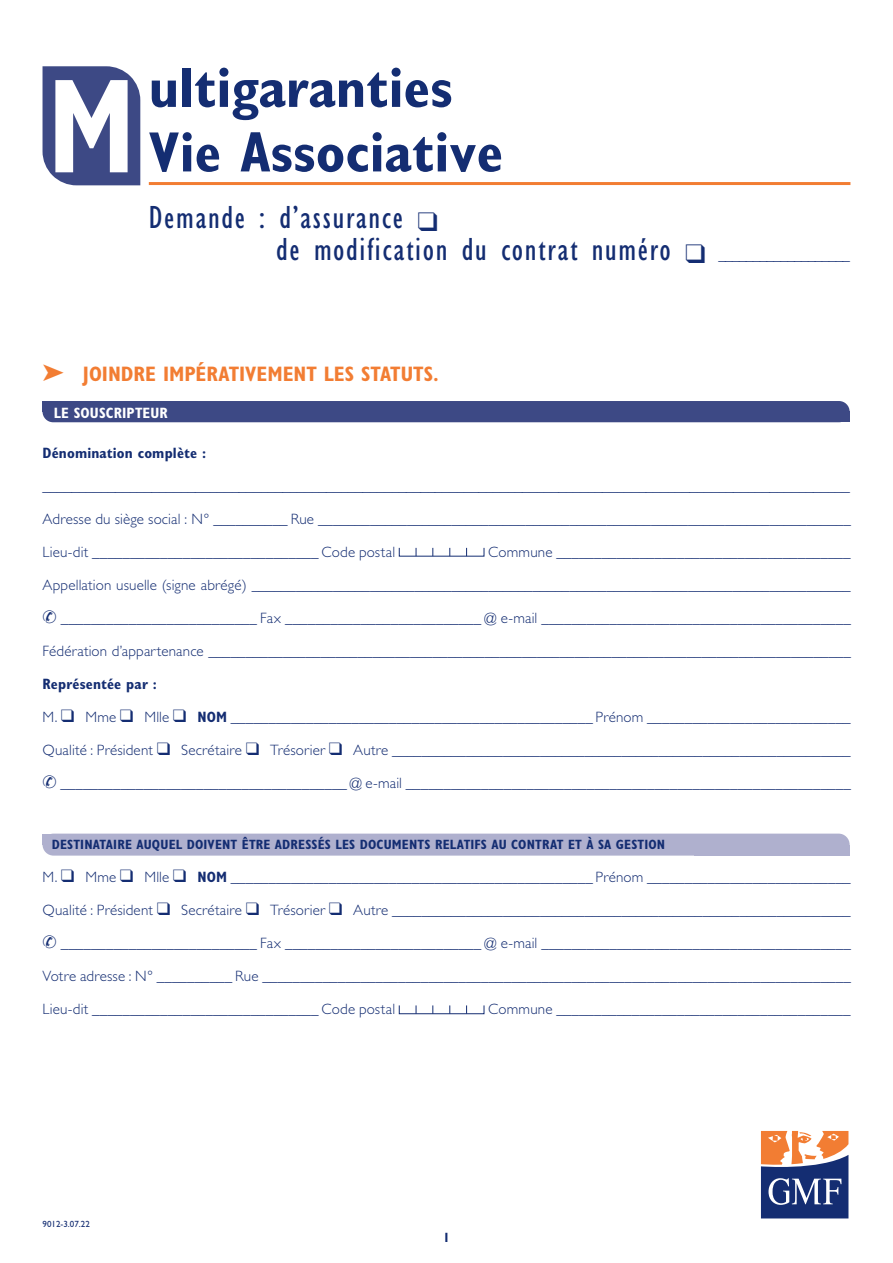
<style>
.page{position:relative;width:893px;height:1263px;background:#fff}
.page>*{position:absolute;margin:0;border:0;box-sizing:border-box;transform-origin:0 0}
.t1{font:700 condensed 135px "Gill Sans Std";color:#fff;scale:.9 1}
.t2{font:700 condensed 57px "Gill Sans Std";color:#142d72}
.t3{font:condensed 33px/32.4px "Gill Sans Std";letter-spacing:.05em;color:#142d72}
.t4{font:700 condensed 21px "Gill Sans Std";color:#f27d33}
.t5{font:300 15px "Gill Sans Std";letter-spacing:.01em;color:#142d72}
.t6{font:700 condensed 15px "Gill Sans Std";letter-spacing:.01em;color:#142d72}
.t7{font:700 condensed 15px "Gill Sans Std";letter-spacing:.01em;color:#fff}
.t8{font:700 condensed 13.5px "Gill Sans Std";letter-spacing:.015em;color:#142d72}
.t9{font:700 13.5px "Gill Sans Std";color:#142d72}
.t10{font:9px "Gill Sans Std";color:#142d72}
.s1{font-weight:300;font-stretch:normal;font-size:15px}
.s2{font-weight:700;font-stretch:condensed}
</style>
<div class="page">
<svg style="left:760px;top:1130px;width:89px;height:89px"></svg>
<svg style="left:761px;top:1131px;width:87px;height:87px"></svg>
<div style="left:399px;top:1005px;width:85px;height:9px;border:1px solid #142d72"></div>
<div style="left:43px;top:401px;width:155px;height:11px;background:#3d4985"></div>
<div style="left:694px;top:412px;width:156px;height:10px;background:#3d4985"></div>
<div style="left:43px;top:401px;width:807px;height:21px;background:#3d4985;border-radius:11px"></div>
<div style="left:43px;top:834px;width:155px;height:11px;background:#afb0ce"></div>
<div style="left:694px;top:845px;width:156px;height:11px;background:#afb0ce"></div>
<div style="left:43px;top:834px;width:807px;height:22px;background:#afb0ce;border-radius:11px"></div>
<hr style="left:149px;top:182px;width:701px;height:3px;background:#f27d33">
<div style="left:43px;top:66px;width:97px;height:119px;background:#3d4985"></div>
<h1 class="t1" style="left:47px;top:46px;width:100px">M</h1>
<h2 class="t2" style="left:149px;top:54px;width:305px">ultigaranties</h2>
<h2 class="t2" style="left:149px;top:118px;width:356px">Vie Associative</h2>
<h3 class="t3" style="left:276px;top:201px;width:575px;text-indent:-127px">Demande : d’assurance ❑<br>de modification du contrat numéro ❑ <span class="s1">___________________</span></h3>
<h3 class="t4" style="left:83px;top:361px;width:357px">JOINDRE IMPÉRATIVEMENT LES STATUTS.</h3>
<p class="t7" style="left:54px;top:403px;width:115px">LE SOUSCRIPTEUR</p>
<p class="t6" style="left:43px;top:443px;width:165px">Dénomination complète :</p>
<p class="t5" style="left:43px;top:477px;width:809px">_______________________________________________________________________________________________________________</p>
<p class="t5" style="left:43px;top:510px;width:810px">Adresse du siège social : N° __________ Rue ________________________________________________________________________</p>
<p class="t5" style="left:43px;top:543px;width:354px">Lieu-dit ______________________________ Code postal</p>
<p class="t5" style="left:488px;top:543px;width:364px">Commune _______________________________________</p>
<p class="t5" style="left:43px;top:576px;width:810px">Appellation usuelle (signe abrégé) _________________________________________________________________________________</p>
<p class="t5" style="left:61px;top:609px;width:791px">__________________________ Fax __________________________ @ e-mail _________________________________________</p>
<p class="t5" style="left:43px;top:642px;width:810px">Fédération d’appartenance ______________________________________________________________________________________</p>
<p class="t6" style="left:43px;top:674px;width:116px">Représentée par :</p>
<p class="t5" style="left:43px;top:708px;width:810px">M. ❑ Mme ❑ Mlle ❑ <span class="s2">NOM</span> ________________________________________________ Prénom ___________________________</p>
<p class="t5" style="left:43px;top:741px;width:810px">Qualité : Président ❑ Secrétaire ❑ Trésorier ❑ Autre ______________________________________________________________</p>
<p class="t5" style="left:60px;top:774px;width:792px">______________________________________ @ e-mail ___________________________________________________________</p>
<p class="t8" style="left:52px;top:837px;width:615px">DESTINATAIRE AUQUEL DOIVENT ÊTRE ADRESSÉS LES DOCUMENTS RELATIFS AU CONTRAT ET À SA GESTION</p>
<p class="t5" style="left:43px;top:869px;width:810px">M. ❑ Mme ❑ Mlle ❑ <span class="s2">NOM</span> ________________________________________________ Prénom ___________________________</p>
<p class="t5" style="left:43px;top:902px;width:810px">Qualité : Président ❑ Secrétaire ❑ Trésorier ❑ Autre ______________________________________________________________</p>
<p class="t5" style="left:61px;top:935px;width:791px">__________________________ Fax __________________________ @ e-mail _________________________________________</p>
<p class="t5" style="left:43px;top:968px;width:810px">Votre adresse : N° __________ Rue ______________________________________________________________________________</p>
<p class="t5" style="left:43px;top:1001px;width:354px">Lieu-dit ______________________________ Code postal</p>
<p class="t5" style="left:488px;top:1001px;width:364px">Commune _______________________________________</p>
<p class="t10" style="left:43px;top:1218px;width:49px">9012-3.07.22</p>
<p class="t9" style="left:443px;top:1229px;width:9px">1</p>
</div>
